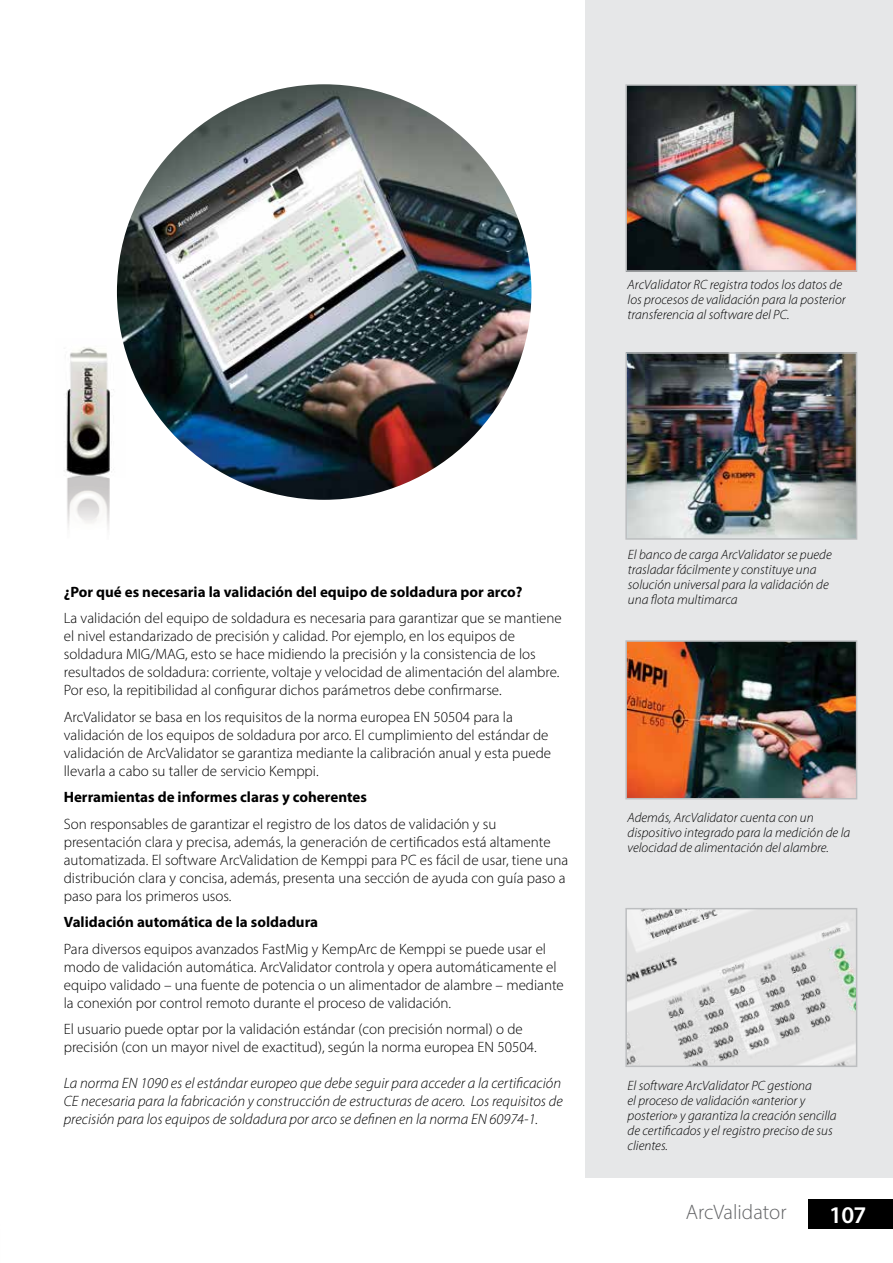
<style>
.page{position:relative;width:893px;height:1263px;background:#fff}
.page>*{position:absolute;margin:0;border:0;box-sizing:border-box;transform-origin:0 0}
.t1{font:600 24px "Myriad Pro";color:#fff}
.t2{font:300 21px "Myriad Pro";color:#636466}
.t3{font:300 15px/18px "Myriad Pro";color:#000}
.t4{font:italic 300 15px/18px "Myriad Pro";color:#000;text-align:justify}
.t5{font:700 15px "Myriad Pro";color:#000}
.t6{font:italic 300 13.5px/15px "Myriad Pro";color:#000}
</style>
<div class="page">
<div style="left:585px;top:0;width:308px;height:1178px;background:#e6e7e8"></div>
<img style="left:64px;top:347px;width:50px;height:183px">
<img style="left:625px;top:84px;width:232px;height:188px">
<img style="left:625px;top:352px;width:232px;height:188px">
<img style="left:625px;top:640px;width:232px;height:159px">
<svg style="left:625px;top:908px;width:232px;height:159px"></svg>
<img style="left:117px;top:84px;width:414px;height:416px">
<div style="left:808px;top:1199px;width:85px;height:30px;background:#000"></div>
<p class="t6" style="left:627px;top:277px;width:220px">ArcValidator RC registra todos los datos de los procesos de validación para la posterior transferencia al software del PC.</p>
<p class="t5" style="left:64px;top:582px;width:460px">¿Por qué es necesaria la validación del equipo de soldadura por arco?</p>
<p class="t3" style="left:64px;top:609px;width:499px">La validación del equipo de soldadura es necesaria para garantizar que se mantiene el nivel estandarizado de precisión y calidad. Por ejemplo, en los equipos de soldadura MIG/MAG, esto se hace midiendo la precisión y la consistencia de los resultados de soldadura: corriente, voltaje y velocidad de alimentación del alambre.<br>Por eso, la repitibilidad al configurar dichos parámetros debe confirmarse.</p>
<p class="t3" style="left:64px;top:707px;width:489px">ArcValidator se basa en los requisitos de la norma europea EN 50504 para la validación de los equipos de soldadura por arco. El cumplimiento del estándar de validación de ArcValidator se garantiza mediante la calibración anual y esta puede llevarla a cabo su taller de servicio Kemppi.</p>
<p class="t5" style="left:64px;top:787px;width:305px">Herramientas de informes claras y coherentes</p>
<p class="t3" style="left:64px;top:814px;width:506px">Son responsables de garantizar el registro de los datos de validación y su presentación clara y precisa, además, la generación de certificados está altamente automatizada. El software ArcValidation de Kemppi para PC es fácil de usar, tiene una distribución clara y concisa, además, presenta una sección de ayuda con guía paso a paso para los primeros usos.</p>
<p class="t5" style="left:64px;top:912px;width:256px">Validación automática de la soldadura</p>
<p class="t3" style="left:64px;top:939px;width:502px">Para diversos equipos avanzados FastMig y KempArc de Kemppi se puede usar el modo de validación automática. ArcValidator controla y opera automáticamente el equipo validado – una fuente de potencia o un alimentador de alambre – mediante la conexión por control remoto durante el proceso de validación.</p>
<p class="t3" style="left:64px;top:1020px;width:474px">El usuario puede optar por la validación estándar (con precisión normal) o de precisión (con un mayor nivel de exactitud), según la norma europea EN 50504.</p>
<p class="t4" style="left:64px;top:1074px;width:500px">La norma EN 1090 es el estándar europeo que debe seguir para acceder a la certificación CE necesaria para la fabricación y construcción de estructuras de acero. Los requisitos de precisión para los equipos de soldadura por arco se definen en la norma EN 60974-1.</p>
<p class="t6" style="left:628px;top:547px;width:205px">El banco de carga ArcValidator se puede trasladar fácilmente y constituye una solución universal para la validación de una flota multimarca</p>
<p class="t6" style="left:627px;top:809px;width:224px">Además, ArcValidator cuenta con un dispositivo integrado para la medición de la velocidad de alimentación del alambre.</p>
<p class="t6" style="left:627px;top:1077px;width:211px">El software ArcValidator PC gestiona<br>el proceso de validación «anterior y posterior» y garantiza la creación sencilla de certificados y el registro preciso de sus clientes.</p>
<h2 class="t2" style="left:686px;top:1199px;width:102px">ArcValidator</h2>
<h1 class="t1" style="left:829px;top:1200px;width:39px">107</h1>
</div>
